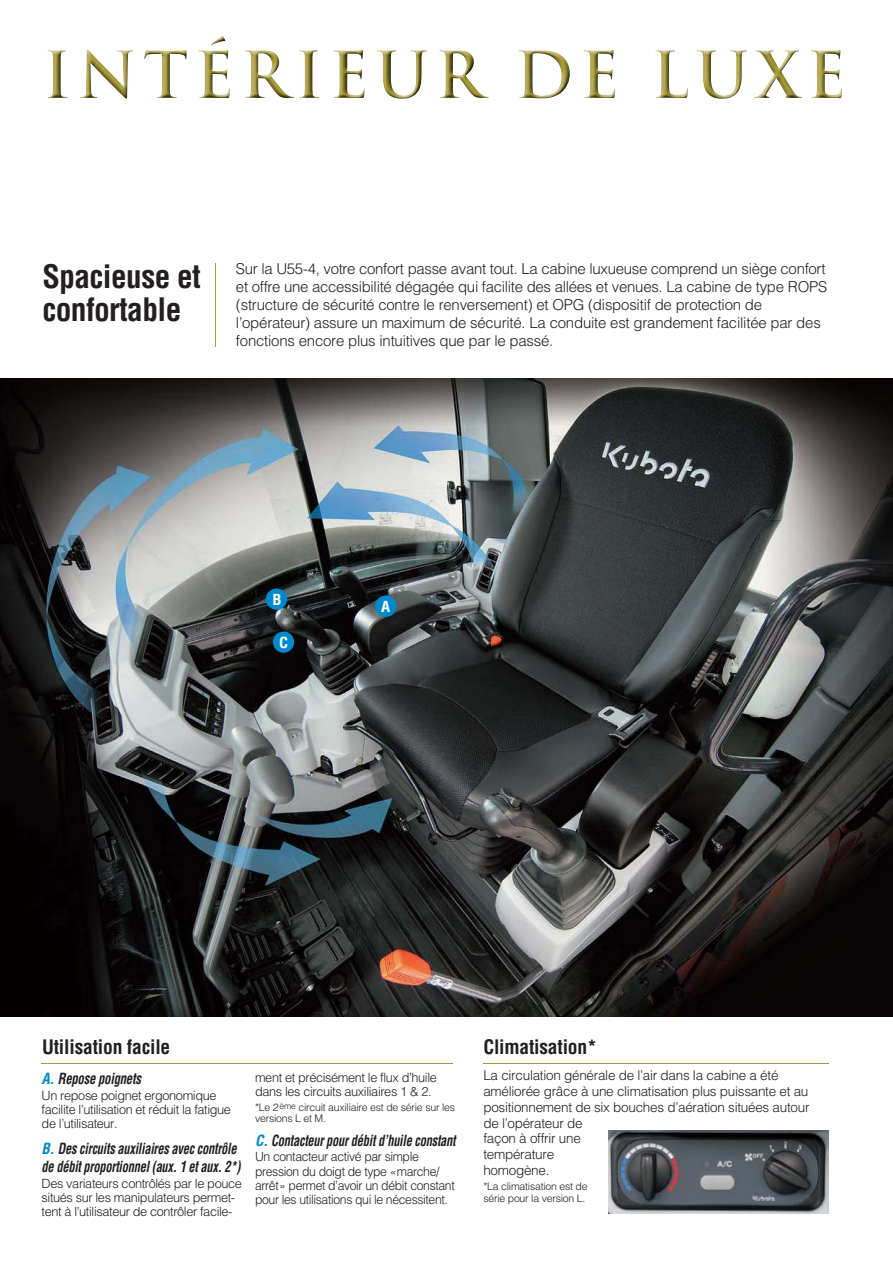
<style>
.page{position:relative;width:893px;height:1263px;background:#fff}
.page>*{position:absolute;margin:0;border:0;box-sizing:border-box;transform-origin:0 0}
.t1{font:700 condensed 31.5px/33px "Helvetica";letter-spacing:-.02em;color:#231f20}
.t2{font:700 condensed 19.5px "Helvetica";letter-spacing:-.01em;color:#231f20}
.t3{font:300 15px/18px "Helvetica";letter-spacing:-.015em;color:#231f20}
.t4{font:italic 700 condensed 15px/18px "Helvetica";letter-spacing:-.02em;color:#231f20;scale:.83 1}
.t5{font:italic 700 condensed 15px "Helvetica";letter-spacing:-.02em;color:#231f20;scale:.85 1}
.t6{font:700 condensed 14.85px "Helvetica";color:#fff;scale:1.1 1}
.t7{font:300 13.5px/15.8px "Helvetica";letter-spacing:-.02em;color:#231f20}
.t8{font:300 12.75px/14.2px "Helvetica";letter-spacing:-.03em;color:#231f20}
.t9{font:300 12.75px/14.2px "Helvetica";letter-spacing:-.03em;color:#231f20;scale:.96 1}
.t10{font:300 10.5px/12px "Helvetica";letter-spacing:-.02em;color:#231f20}
.s1{color:#0089cf}
</style>
<div class="page">
<img style="left:0;top:379px;width:893px;height:638px">
<div style="left:375px;top:596px;width:21px;height:21px;background:#0089cf;border-radius:50%"></div>
<div style="left:273px;top:631px;width:21px;height:22px;background:#0089cf;border-radius:50%"></div>
<div style="left:266px;top:588px;width:21px;height:22px;background:#0089cf;border-radius:50%"></div>
<img style="left:211px;top:36px;width:83px;height:62px">
<img style="left:47px;top:49px;width:183px;height:50px">
<img style="left:299px;top:50px;width:20px;height:48px">
<img style="left:532px;top:50px;width:310px;height:49px">
<img style="left:333px;top:50px;width:199px;height:49px">
<hr style="left:483px;top:1063px;width:345px;height:1px;background:#a79938">
<hr style="left:42px;top:1063px;width:411px;height:1px;background:#a79938">
<img style="left:609px;top:1130px;width:219px;height:83px">
<hr style="left:215px;top:263px;width:1px;height:84px;background:#a79938">
<h1 class="t1" style="left:42px;top:263px;width:160px">Spacieuse et confortable</h1>
<p class="t3" style="left:236px;top:262px;width:593px">Sur la U55-4, votre confort passe avant tout. La cabine luxueuse comprend un siège confort et offre une accessibilité dégagée qui facilite des allées et venues. La cabine de type ROPS (structure de sécurité contre le renversement) et OPG (dispositif de protection de l’opérateur) assure un maximum de sécurité. La conduite est grandement facilitée par des fonctions encore plus intuitives que par le passé.</p>
<p class="t6" style="left:272px;top:594px;width:10px">B</p>
<p class="t6" style="left:279px;top:637px;width:10px">C</p>
<p class="t6" style="left:381px;top:600px;width:10px">A</p>
<h2 class="t2" style="left:42px;top:1040px;width:130px">Utilisation facile</h2>
<p class="t5" style="left:42px;top:1073px;width:118px"><span class="s1">A.</span> Repose poignets</p>
<p class="t8" style="left:42px;top:1089px;width:191px">Un repose poignet ergonomique facilite l’utilisation et réduit la fatigue de l’utilisateur.</p>
<p class="t4" style="left:42px;top:1141px;width:241px"><span class="s1">B.</span> Des circuits auxiliaires avec contrôle de débit proportionnel (aux. 1 et aux. 2*)</p>
<p class="t8" style="left:42px;top:1177px;width:202px">Des variateurs contrôlés par le pouce situés sur les manipulateurs permet&shy;tent à l’utilisateur de contrôler facile-</p>
<p class="t8" style="left:255px;top:1071px;width:183px">ment et précisément le flux d’huile dans les circuits auxiliaires 1 &amp; 2.</p>
<p class="t10" style="left:255px;top:1103px;width:201px;line-height:10.5px">*Le 2<sup>ème</sup> circuit auxiliaire est de série sur les versions L et M.</p>
<p class="t4" style="left:255px;top:1132px;width:243px"><span class="s1">C.</span> Contacteur pour débit d’huile constant</p>
<p class="t9" style="left:255px;top:1151px;width:210px">Un contacteur activé par simple pression du doigt de type «marche/ arrêt» permet d’avoir un débit constant pour les utilisations qui le nécessitent.</p>
<h2 class="t2" style="left:483px;top:1040px;width:115px">Climatisation*</h2>
<p class="t7" style="left:483px;top:1069px;width:328px">La circulation générale de l’air dans la cabine a été améliorée grâce à une climatisation plus puissante et au positionnement de six bouches d’aération situées autour de l’opérateur de<br>façon à offrir une<br>température<br>homogène.</p>
<p class="t10" style="left:483px;top:1181px;width:106px">*La climatisation est de série pour la version L.</p>
</div>
